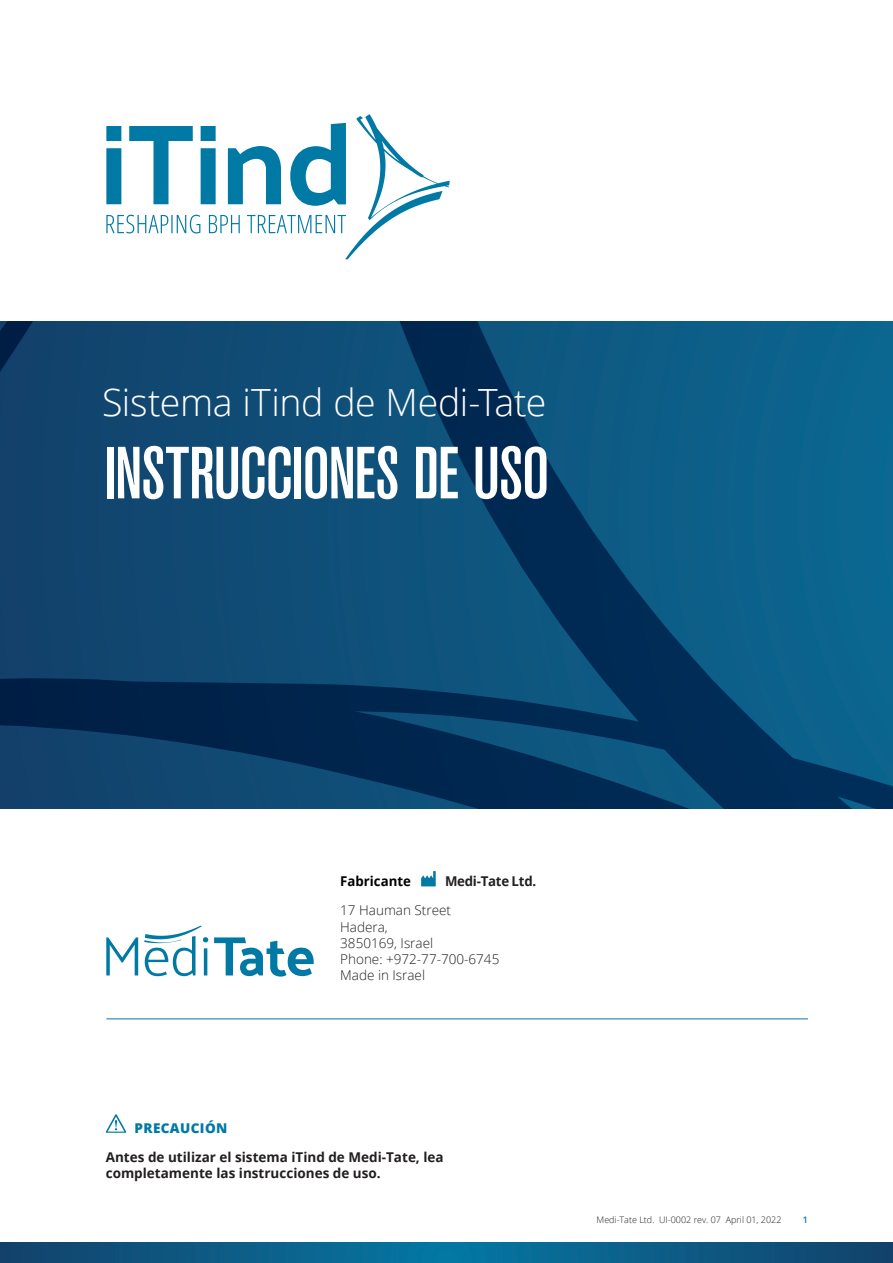
<style>
.page{position:relative;width:893px;height:1263px;background:#fff}
.page>*{position:absolute;margin:0;border:0;box-sizing:border-box;transform-origin:0 0}
.t1{font:500 condensed 72.9px "Akzidenz Grotesk BE";letter-spacing:-.015em;color:#fff}
.t2{font:300 37.5px "Open Sans";letter-spacing:-.01em;color:#fff}
.t3{font:700 13.5px/16.2px "Open Sans";color:#231f20}
.t4{font:300 13.5px/16.2px "Open Sans";color:#231f20}
.t5{font:700 13.5px "Open Sans";letter-spacing:-.02em;color:#231f20}
.t6{font:700 13.5px "Open Sans";color:#000}
.t7{font:800 13.5px "Open Sans";letter-spacing:.03em;color:#0079a5}
.t8{font:300 9px "Open Sans";color:#231f20}
.t9{font:600 9px "Open Sans";color:#0079a5}
</style>
<div class="page">
<svg style="left:0;top:1243px;width:893px;height:20px;background:#0b5c86"></svg>
<svg style="left:0;top:322px;width:893px;height:487px;background:#0b4973"></svg>
<svg style="left:421px;top:871px;width:15px;height:15px"></svg>
<svg style="left:106px;top:926px;width:208px;height:50px"></svg>
<hr style="left:106px;top:1018px;width:702px;height:1px;background:#0079a5">
<svg style="left:106px;top:114px;width:344px;height:145px"></svg>
<svg style="left:106px;top:1114px;width:20px;height:19px"></svg>
<h2 class="t2" style="left:102px;top:377px;width:446px">Sistema iTind de Medi-Tate</h2>
<h1 class="t1" style="left:104px;top:433px;width:447px">INSTRUCCIONES DE USO</h1>
<p class="t6" style="left:340px;top:872px;width:72px">Fabricante</p>
<p class="t5" style="left:445px;top:872px;width:93px">Medi-Tate Ltd.</p>
<p class="t4" style="left:340px;top:902px;width:161px">17 Hauman Street<br>Hadera,<br>3850169, Israel<br>Phone: +972-77-700-6745<br>Made in Israel</p>
<p class="t7" style="left:135px;top:1117px;width:94px">PRECAUCIÓN</p>
<p class="t3" style="left:106px;top:1148px;width:339px">Antes de utilizar el sistema iTind de Medi-Tate, lea completamente las instrucciones de uso.</p>
<p class="t8" style="left:597px;top:1214px;width:186px">Medi-Tate Ltd. UI-0002 rev. 07 April 01, 2022</p>
<p class="t9" style="left:803px;top:1214px;width:7px">1</p>
</div>
